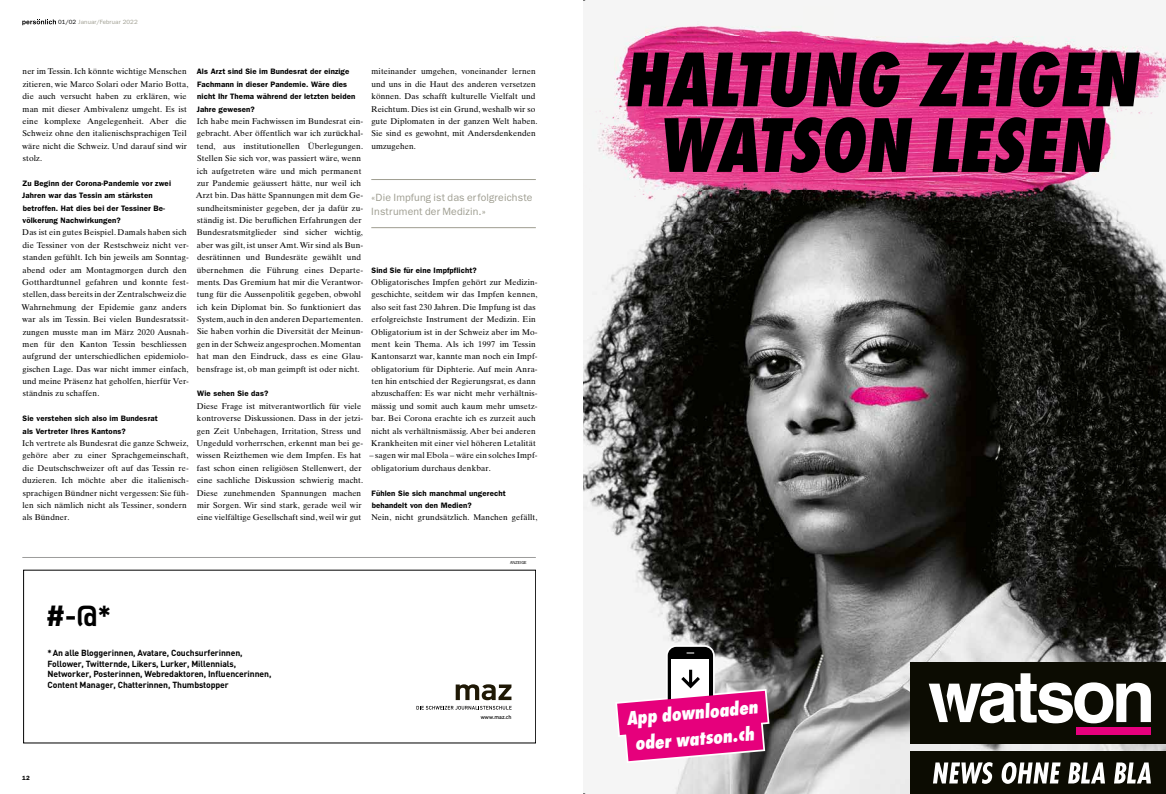
<style>
.page{position:relative;width:1166px;height:794px;background:#fff}
.page>*{position:absolute;margin:0;border:0;box-sizing:border-box;transform-origin:0 0}
.t1{font:italic 800 80.5px/65.6px "Futura PT Cond";color:#000;text-align:center}
.t2{font:700 28.44px "DIN";color:#000}
.t3{font:italic 800 20.21px/26px "Futura PT Cond";color:#fff;text-align:center}
.t4{font:10.5px/14px "Franklin Gothic";letter-spacing:.015em;color:#9e9d90}
.t5{font:700 8.75px/10.5px "DIN";letter-spacing:-.01em;color:#000}
.t6{font:8.31px/12.3px "Times Ten";letter-spacing:.015em;color:#000}
.t7{font:600 7.88px/12.3px "Franklin Gothic";letter-spacing:.015em;color:#000}
.t8{font:6.12px "Franklin Gothic";letter-spacing:.015em;color:#9e9d90}
.t9{font:600 6.12px "Franklin Gothic";color:#000}
.t10{font:500 5.51px "DIN";letter-spacing:-.015em;color:#000}
.t11{font:4.38px "Franklin Gothic";color:#000}
.s1{color:#000}
</style>
<div class="page">
<hr style="left:371px;top:179px;width:165px;height:1px;background:#9e9d90">
<hr style="left:371px;top:227px;width:165px;height:1px;background:#9e9d90">
<svg style="left:22px;top:19px;width:34px;height:6px"></svg>
<img style="left:583px;top:221px;width:583px;height:573px">
<img style="left:583px;top:6px;width:583px;height:215px">
<svg style="left:615px;top:645px;width:154px;height:118px"></svg>
<div style="left:910px;top:662px;width:256px;height:82px;background:#0c0c02"></div>
<div style="left:1076px;top:727px;width:75px;height:7px;background:#e7007e"></div>
<svg style="left:929px;top:673px;width:222px;height:50px"></svg>
<div style="left:910px;top:752px;width:256px;height:42px;background:#0c0c02"></div>
<svg style="left:933px;top:762px;width:59px;height:22px"></svg>
<svg style="left:1001px;top:762px;width:59px;height:22px"></svg>
<svg style="left:1068px;top:762px;width:37px;height:21px"></svg>
<svg style="left:1114px;top:762px;width:37px;height:21px"></svg>
<svg style="left:456px;top:684px;width:55px;height:16px"></svg>
<svg style="left:416px;top:706px;width:95px;height:3px"></svg>
<hr style="left:22px;top:557px;width:514px;height:1px;background:#9d9d9c">
<p class="t8" style="left:58px;top:19px;width:81px"><span class="s1">01/02</span> Januar/Februar 2022</p>
<p class="t6" style="left:371px;top:65px;width:168px">miteinander umgehen, voneinander lernen und uns in die Haut des anderen versetzen können. Das schafft kulturelle Vielfalt und Reichtum. Dies ist ein Grund, weshalb wir so gute Diplomaten in der ganzen Welt haben.<br>Sie sind es gewohnt, mit Andersdenkenden umzugehen.</p>
<p class="t6" style="left:22px;top:65px;width:168px">ner im Tessin. Ich könnte wichtige Menschen zitieren, wie Marco Solari oder Mario Botta, die auch versucht haben zu erklären, wie man mit dieser Ambivalenz umgeht. Es ist eine komplexe Angelegenheit. Aber die Schweiz ohne den italienischsprachigen Teil wäre nicht die Schweiz. Und darauf sind wir stolz.</p>
<p class="t7" style="left:22px;top:177px;width:150px">Zu Beginn der Corona-Pandemie vor zwei Jahren war das Tessin am stärksten betroffen. Hat dies bei der Tessiner Be&shy;völkerung Nachwirkungen?</p>
<p class="t6" style="left:22px;top:226px;width:169px">Das ist ein gutes Beispiel. Damals haben sich die Tessiner von der Restschweiz nicht ver&shy;standen gefühlt. Ich bin jeweils am Sonntag&shy;abend oder am Montagmorgen durch den Gotthardtunnel gefahren und konnte fest&shy;stellen, dass bereits in der Zentralschweiz die Wahrnehmung der Epidemie ganz anders war als im Tessin. Bei vielen Bundesratssit&shy;zungen musste man im März 2020 Ausnah&shy;men für den Kanton Tessin beschliessen aufgrund der unterschiedlichen epidemiolo&shy;gischen Lage. Das war nicht immer einfach, und meine Präsenz hat geholfen, hierfür Ver&shy;ständnis zu schaffen.</p>
<p class="t7" style="left:23px;top:412px;width:137px">Sie verstehen sich also im Bundesrat als Vertreter Ihres Kantons?</p>
<p class="t6" style="left:22px;top:437px;width:168px">Ich vertrete als Bundesrat die ganze Schweiz, gehöre aber zu einer Sprachgemeinschaft, die Deutschschweizer oft auf das Tessin re&shy;duzieren. Ich möchte aber die italienisch&shy;sprachigen Bündner nicht vergessen: Sie füh&shy;len sich nämlich nicht als Tessiner, sondern als Bündner.</p>
<p class="t7" style="left:197px;top:65px;width:160px">Als Arzt sind Sie im Bundesrat der einzige Fachmann in dieser Pandemie. Wäre dies nicht Ihr Thema während der letzten beiden Jahre gewesen?</p>
<p class="t6" style="left:196px;top:115px;width:169px">Ich habe mein Fachwissen im Bundesrat ein&shy;gebracht. Aber öffentlich war ich zurückhal&shy;tend, aus institutionellen Überlegungen.<br>Stellen Sie sich vor, was passiert wäre, wenn ich aufgetreten wäre und mich permanent zur Pandemie geäussert hätte, nur weil ich Arzt bin. Das hätte Spannungen mit dem Ge&shy;sundheitsminister gegeben, der ja dafür zu&shy;ständig ist. Die beruflichen Erfahrungen der Bundesratsmitglieder sind sicher wichtig, aber was gilt, ist unser Amt. Wir sind als Bun&shy;desrätinnen und Bundesräte gewählt und übernehmen die Führung eines Departe&shy;ments. Das Gremium hat mir die Verantwor&shy;tung für die Aussenpolitik gegeben, obwohl ich kein Diplomat bin. So funktioniert das System, auch in den anderen Departementen.<br>Sie haben vorhin die Diversität der Meinun&shy;gen in der Schweiz angesprochen. Momentan hat man den Eindruck, dass es eine Glau&shy;bensfrage ist, ob man geimpft ist oder nicht.</p>
<p class="t7" style="left:197px;top:387px;width:73px">Wie sehen Sie das?</p>
<p class="t6" style="left:197px;top:400px;width:168px">Diese Frage ist mitverantwortlich für viele kontroverse Diskussionen. Dass in der jetzi&shy;gen Zeit Unbehagen, Irritation, Stress und Ungeduld vorherrschen, erkennt man bei ge&shy;wissen Reizthemen wie dem Impfen. Es hat fast schon einen religiösen Stellenwert, der eine sachliche Diskussion schwierig macht.<br>Diese zunehmenden Spannungen machen mir Sorgen. Wir sind stark, gerade weil wir eine vielfältige Gesellschaft sind, weil wir gut</p>
<p class="t4" style="left:371px;top:190px;width:163px">«Die Impfung ist das erfolgreichste<br>Instrument der Medizin.»</p>
<p class="t7" style="left:372px;top:263px;width:107px">Sind Sie für eine Impfpflicht?</p>
<p class="t6" style="left:371px;top:276px;width:168px">Obligatorisches Impfen gehört zur Medizin&shy;geschichte, seitdem wir das Impfen kennen, also seit fast 230 Jahren. Die Impfung ist das erfolgreichste Instrument der Medizin. Ein Obligatorium ist in der Schweiz aber im Mo&shy;ment kein Thema. Als ich 1997 im Tessin Kantonsarzt war, kannte man noch ein Impf&shy;obligatorium für Diphterie. Auf mein Anra&shy;ten hin entschied der Regierungsrat, es dann abzuschaffen: Es war nicht mehr verhältnis&shy;mässig und somit auch kaum mehr umsetz&shy;bar. Bei Corona erachte ich es zurzeit auch nicht als verhältnismässig. Aber bei anderen Krankheiten mit einer viel höheren Letalität</p>
<p class="t6" style="left:369px;top:449px;width:170px">– sagen wir mal Ebola – wäre ein solches Impf&shy;obligatorium durchaus denkbar.</p>
<p class="t7" style="left:372px;top:486px;width:136px">Fühlen Sie sich manchmal ungerecht behandelt von den Medien?</p>
<p class="t6" style="left:371px;top:511px;width:168px">Nein, nicht grundsätzlich. Manchen gefällt,</p>
<h2 class="t2" style="left:46px;top:597px;width:67px">#-@*</h2>
<p class="t5" style="left:48px;top:647px;width:225px">*An alle Bloggerinnen, Avatare, Couchsurferinnen, Follower, Twitternde, Likers, Lurker, Millennials, Networker, Posterinnen, Webredaktoren, Influencerinnen, Content Manager, Chatterinnen, Thumbstopper</p>
<p class="t9" style="left:22px;top:774px;width:9px">12</p>
<p class="t11" style="left:510px;top:559px;width:18px">ANZEIGE</p>
<p class="t10" style="left:481px;top:713px;width:32px">www.maz.ch</p>
<h1 class="t1" style="left:626px;top:46px;width:515px">HALTUNG ZEIGEN<br>WATSON LESEN</h1>
<h3 class="t3" style="left:626px;top:705px;width:133px;rotate:-5deg">App downloaden oder watson.ch</h3>
</div>
